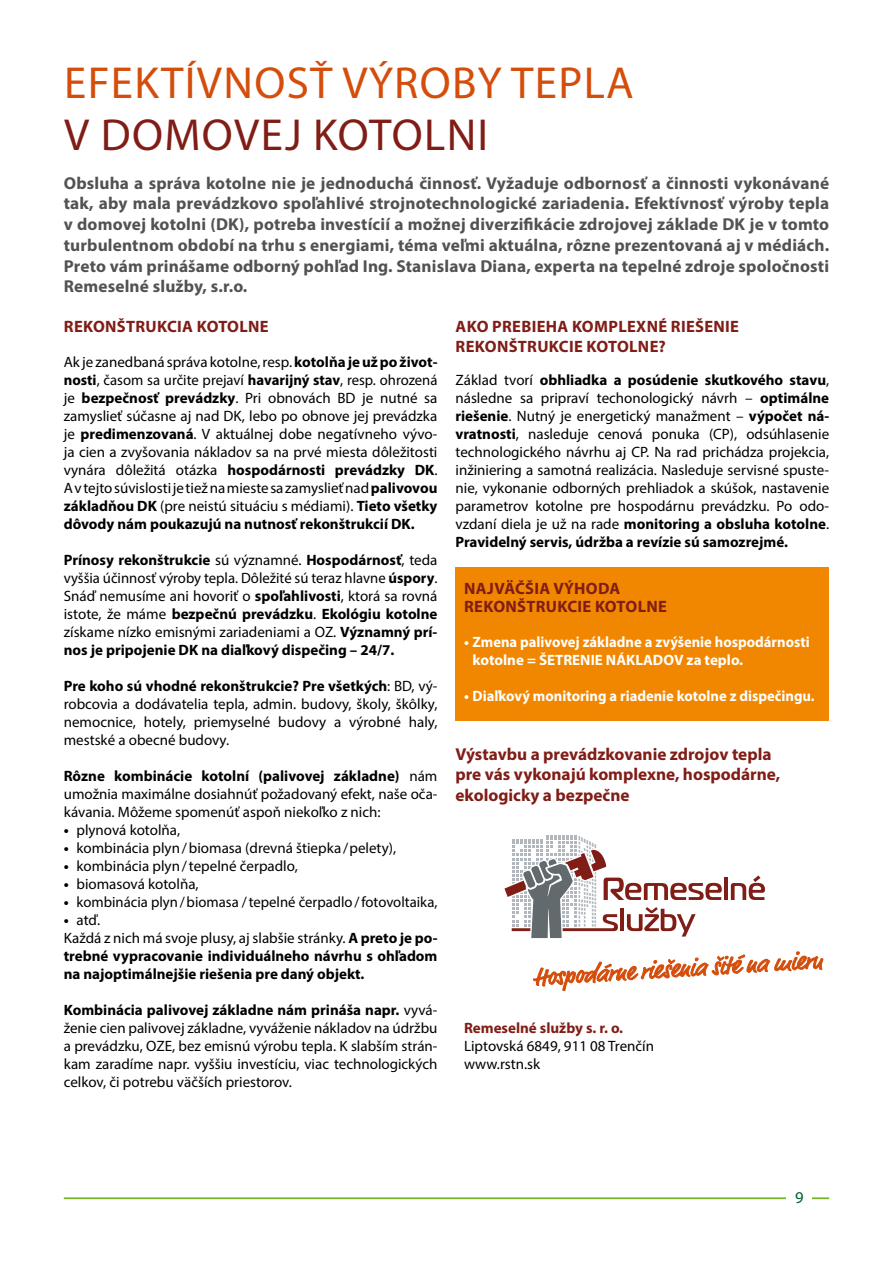
<style>
.page{position:relative;width:893px;height:1263px;background:#fff}
.page>*{position:absolute;margin:0;border:0;box-sizing:border-box;transform-origin:0 0}
.t1{font:45px "Myriad Pro";letter-spacing:.03em;color:#d44d0a}
.t2{font:45px "Myriad Pro";letter-spacing:.03em;color:#801d17}
.t3{font:700 17.25px/20.7px "Myriad Pro";letter-spacing:.01em;color:#525251;text-align:justify}
.t4{font:700 17.25px/20.7px "Myriad Pro";color:#801d17}
.t5{font:700 16.5px/19.5px "Myriad Pro";letter-spacing:.02em;color:#801d17}
.t6{font:16.5px "Myriad Pro";color:#005d2f}
.t7{font:15px/18px "Myriad Pro";color:#000;text-align:justify}
.t8{font:700 15px/18px "Myriad Pro";color:#000}
.t9{font:700 15px/18px "Myriad Pro";color:#fff}
.t10{font:700 15px "Myriad Pro";color:#801d17}
.s1{font-weight:700}
.s2{font-weight:400}
</style>
<div class="page">
<hr style="left:64px;top:1197px;width:765px;height:2px;background:#76b82a">
<div style="left:787px;top:1180px;width:25px;height:33px;background:#fff"></div>
<div style="left:455px;top:568px;width:374px;height:153px;background:#f18700"></div>
<hr style="left:724px;top:878px;width:4px;height:22px;background:#801d17">
<svg style="left:731px;top:875px;width:34px;height:25px"></svg>
<svg style="left:504px;top:835px;width:218px;height:103px"></svg>
<svg style="left:533px;top:952px;width:290px;height:39px"></svg>
<h1 class="t1" style="left:64px;top:55px;width:571px">EFEKTÍVNOSŤ VÝROBY TEPLA</h1>
<h1 class="t2" style="left:64px;top:107px;width:426px">V DOMOVEJ KOTOLNI</h1>
<p class="t3" style="left:64px;top:172px;width:767px">Obsluha a správa kotolne nie je jednoduchá činnosť. Vyžaduje odbornosť a činnosti vykonávané tak, aby mala prevádzkovo spoľahlivé strojnotechnologické zariadenia. Efektívnosť výroby tepla v domovej kotolni (DK), potreba investícií a možnej diverzifikácie zdrojovej základe DK je v tomto turbulentnom období na trhu s energiami, téma veľmi aktuálna, rôzne prezentovaná aj v médiách.<br>Preto vám prinášame odborný pohľad Ing. Stanislava Diana, experta na tepelné zdroje spoločnosti Remeselné služby, s.r.o.</p>
<p class="t5" style="left:64px;top:316px;width:206px">REKONŠTRUKCIA KOTOLNE</p>
<p class="t7" style="left:64px;top:352px;width:375px">Ak je zanedbaná správa kotolne, resp. <span class="s1">kotolňa je už po život&shy;nosti</span>, časom sa určite prejaví <span class="s1">havarijný stav</span>, resp. ohrozená je <span class="s1">bezpečnosť prevádzky</span>. Pri obnovách BD je nutné sa zamyslieť súčasne aj nad DK, lebo po obnove jej prevádzka je <span class="s1">predimenzovaná</span>. V aktuálnej dobe negatívneho vývo&shy;ja cien a zvyšovania nákladov sa na prvé miesta dôležitosti vynára dôležitá otázka <span class="s1">hospodárnosti prevádzky DK</span>.<br>A v tejto súvislosti je tiež na mieste sa zamyslieť nad <span class="s1">palivovou základňou DK</span> (pre neistú situáciu s médiami). <span class="s1">Tieto všetky dôvody nám poukazujú na nutnosť rekonštrukcií DK.</span></p>
<p class="t7" style="left:64px;top:550px;width:375px"><span class="s1">Prínosy rekonštrukcie</span> sú významné. <span class="s1">Hospodárnosť</span>, teda vyššia účinnosť výroby tepla. Dôležité sú teraz hlavne <span class="s1">úspory</span>.<br>Snáď nemusíme ani hovoriť o <span class="s1">spoľahlivosti</span>, ktorá sa rovná istote, že máme <span class="s1">bezpečnú prevádzku</span>. <span class="s1">Ekológiu kotolne </span>získame nízko emisnými zariadeniami a OZ. <span class="s1">Významný prí&shy;nos je pripojenie DK na diaľkový dispečing – 24/7.</span></p>
<p class="t7" style="left:64px;top:676px;width:375px"><span class="s1">Pre koho sú vhodné rekonštrukcie? Pre všetkých</span>: BD, vý&shy;robcovia a dodávatelia tepla, admin. budovy, školy, škôlky, nemocnice, hotely, priemyselné budovy a výrobné haly, mestské a obecné budovy.</p>
<p class="t7" style="left:64px;top:766px;width:375px"><span class="s1">Rôzne kombinácie kotolní (palivovej základne)</span> nám umožnia maximálne dosiahnúť požadovaný efekt, naše oča&shy;kávania. Môžeme spomenúť aspoň niekoľko z nich:</p>
<p class="t7" style="left:64px;top:820px;width:118px"><span class="s1">•</span> plynová kotolňa,</p>
<p class="t7" style="left:64px;top:838px;width:334px"><span class="s1">•</span> kombinácia plyn/biomasa (drevná štiepka /pelety),</p>
<p class="t7" style="left:64px;top:856px;width:235px"><span class="s1">•</span> kombinácia plyn/tepelné čerpadlo,</p>
<p class="t7" style="left:64px;top:874px;width:136px"><span class="s1">•</span> biomasová kotolňa,</p>
<p class="t7" style="left:64px;top:892px;width:375px"><span class="s1">•</span> kombinácia plyn/biomasa /tepelné čerpadlo/fotovoltaika,</p>
<p class="t8" style="left:64px;top:910px;width:375px">• <span class="s2">atď.<br>Každá z nich má svoje plusy, aj slabšie stránky.</span> A preto je po&shy;trebné vypracovanie individuálneho návrhu s ohľadom na najoptimálnejšie riešenia pre daný objekt.</p>
<p class="t7" style="left:64px;top:1000px;width:375px"><span class="s1">Kombinácia palivovej základne nám prináša napr.</span> vyvá&shy;ženie cien palivovej základne, vyváženie nákladov na údržbu a prevádzku, OZE, bez emisnú výrobu tepla. K slabším strán&shy;kam zaradíme napr. vyššiu investíciu, viac technologických celkov, či potrebu väčších priestorov.</p>
<p class="t5" style="left:456px;top:316px;width:285px">AKO PREBIEHA KOMPLEXNÉ RIEŠENIE<br>REKONŠTRUKCIE KOTOLNE?</p>
<p class="t7" style="left:455px;top:370px;width:375px">Základ tvorí <span class="s1">obhliadka a posúdenie skutkového stavu</span>, následne sa pripraví techonologický návrh – <span class="s1">optimálne riešenie</span>. Nutný je energetický manažment – <span class="s1">výpočet ná&shy;vratnosti</span>, nasleduje cenová ponuka (CP), odsúhlasenie technologického návrhu aj CP. Na rad prichádza projekcia, inžiniering a samotná realizácia. Nasleduje servisné spuste&shy;nie, vykonanie odborných prehliadok a skúšok, nastavenie parametrov kotolne pre hospodárnu prevádzku. Po odo&shy;vzdaní diela je už na rade <span class="s1">monitoring a obsluha kotolne</span>.<br><span class="s1">Pravidelný servis, údržba a revízie sú samozrejmé.</span></p>
<p class="t5" style="left:464px;top:579px;width:204px;line-height:18px">NAJVÄČŠIA VÝHODA<br>REKONŠTRUKCIE KOTOLNE</p>
<p class="t9" style="left:472px;top:632px;width:339px;text-indent:-9px">• Zmena palivovej základne a zvýšenie hospodárnosti kotolne = ŠETRENIE NÁKLADOV za teplo.</p>
<p class="t9" style="left:464px;top:686px;width:352px">• Diaľkový monitoring a riadenie kotolne z dispečingu.</p>
<p class="t4" style="left:455px;top:743px;width:326px">Výstavbu a prevádzkovanie zdrojov tepla pre vás vykonajú komplexne, hospodárne, ekologicky a bezpečne</p>
<p class="t10" style="left:464px;top:1018px;width:161px">Remeselné služby s. r. o.</p>
<p class="t7" style="left:464px;top:1037px;width:192px">Liptovská 6849, 911 08 Trenčín www.rstn.sk</p>
<p class="t6" style="left:795px;top:1187px;width:10px">9</p>
</div>
